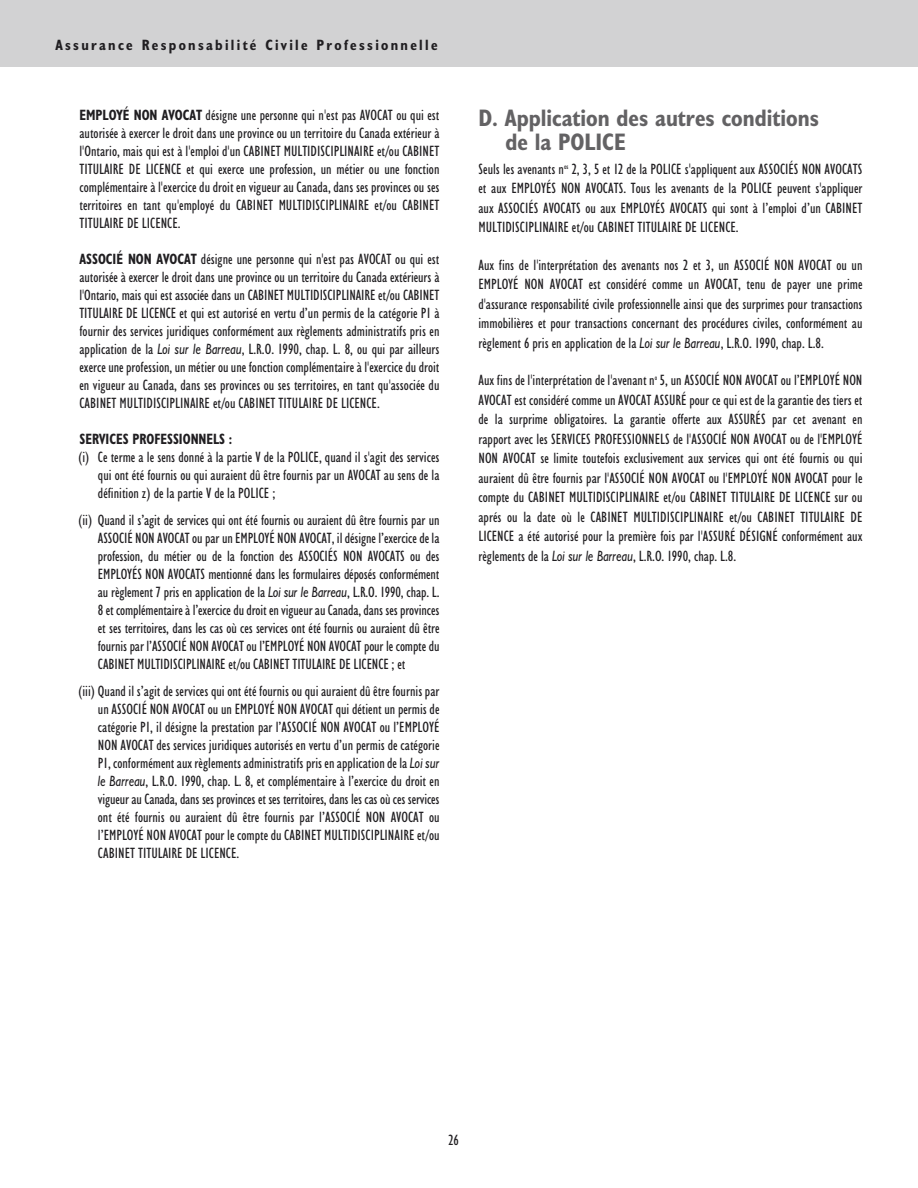
<style>
.page{position:relative;width:918px;height:1188px;background:#fff}
.page>*{position:absolute;margin:0;border:0;box-sizing:border-box;transform-origin:0 0}
.t1{font:700 condensed 24px/24px "Humanist 521 BT";color:#636264}
.t2{font:condensed 15px/18px "Humanist 521 BT";color:#201e21;text-align:justify}
.t3{font:700 condensed 15px "Humanist 521 BT";letter-spacing:.155em;color:#201e21}
.t4{font:700 condensed 15px "Humanist 521 BT";color:#201e21;scale:.9 1}
.s1{font-weight:700}
.s2{font-style:italic;font-stretch:normal}
</style>
<div class="page">
<div style="left:0;top:0;width:918px;height:67px;background:#d2d2d3"></div>
<p class="t3" style="left:55px;top:39px;width:384px">Assurance Responsabilité Civile Professionnelle</p>
<p class="t2" style="left:79px;top:107px;width:362px"><span class="s1">EMPLOYÉ NON AVOCAT</span> désigne une personne qui n'est pas AVOCAT ou qui est autorisée à exercer le droit dans une province ou un territoire du Canada extérieur à l'Ontario, mais qui est à l'emploi d'un CABINET MULTIDISCIPLINAIRE et/ou CABINET TITULAIRE DE LICENCE et qui exerce une profession, un métier ou une fonction complémentaire à l'exercice du droit en vigueur au Canada, dans ses provinces ou ses territoires en tant qu'employé du CABINET MULTIDISCIPLINAIRE et/ou CABINET TITULAIRE DE LICENCE.</p>
<p class="t2" style="left:79px;top:251px;width:362px"><span class="s1">ASSOCIÉ NON AVOCAT</span> désigne une personne qui n'est pas AVOCAT ou qui est autorisée à exercer le droit dans une province ou un territoire du Canada extérieurs à l'Ontario, mais qui est associée dans un CABINET MULTIDISCIPLINAIRE et/ou CABINET TITULAIRE DE LICENCE et qui est autorisé en vertu d’un permis de la catégorie P1 à fournir des services juridiques conformément aux règlements administratifs pris en application de la <span class="s2">Loi sur le Barreau</span>, L.R.O. 1990, chap. L. 8, ou qui par ailleurs exerce une profession, un métier ou une fonction complémentaire à l'exercice du droit en vigueur au Canada, dans ses provinces ou ses territoires, en tant qu'associée du CABINET MULTIDISCIPLINAIRE et/ou CABINET TITULAIRE DE LICENCE.</p>
<p class="t4" style="left:79px;top:434px;width:171px">SERVICES PROFESSIONNELS :</p>
<p class="t2" style="left:98px;top:449px;width:343px;text-indent:-20px">(i) Ce terme a le sens donné à la partie V de la POLICE, quand il s'agit des services qui ont été fournis ou qui auraient dû être fournis par un AVOCAT au sens de la définition z) de la partie V de la POLICE ;</p>
<p class="t2" style="left:98px;top:512px;width:343px;text-indent:-20px">(ii) Quand il s’agit de services qui ont été fournis ou auraient dû être fournis par un ASSOCIÉ NON AVOCAT ou par un EMPLOYÉ NON AVOCAT, il désigne l’exercice de la profession, du métier ou de la fonction des ASSOCIÉS NON AVOCATS ou des EMPLOYÉS NON AVOCATS mentionné dans les formulaires déposés conformément au règlement 7 pris en application de la <span class="s2">Loi sur le Barreau</span>, L.R.O. 1990, chap. L.<br>8 et complémentaire à l’exercice du droit en vigueur au Canada, dans ses provinces et ses territoires, dans les cas où ces services ont été fournis ou auraient dû être fournis par l’ASSOCIÉ NON AVOCAT ou l’EMPLOYÉ NON AVOCAT pour le compte du CABINET MULTIDISCIPLINAIRE et/ou CABINET TITULAIRE DE LICENCE ; et</p>
<p class="t2" style="left:98px;top:683px;width:343px;text-indent:-20px">(iii) Quand il s’agit de services qui ont été fournis ou qui auraient dû être fournis par un ASSOCIÉ NON AVOCAT ou un EMPLOYÉ NON AVOCAT qui détient un permis de catégorie P1, il désigne la prestation par l’ASSOCIÉ NON AVOCAT ou l’EMPLOYÉ NON AVOCAT des services juridiques autorisés en vertu d’un permis de catégorie P1, conformément aux règlements administratifs pris en application de la <span class="s2">Loi sur le Barreau</span>, L.R.O. 1990, chap. L. 8, et complémentaire à l’exercice du droit en vigueur au Canada, dans ses provinces et ses territoires, dans les cas où ces services ont été fournis ou auraient dû être fournis par l’ASSOCIÉ NON AVOCAT ou l’EMPLOYÉ NON AVOCAT pour le compte du CABINET MULTIDISCIPLINAIRE et/ou CABINET TITULAIRE DE LICENCE.</p>
<h1 class="t1" style="left:505px;top:108px;width:315px;text-indent:-27px">D. Application des autres conditions de la POLICE</h1>
<p class="t2" style="left:478px;top:161px;width:386px;line-height:19.5px">Seuls les avenants n<sup>os</sup> 2, 3, 5 et 12 de la POLICE s'appliquent aux ASSOCIÉS NON AVOCATS et aux EMPLOYÉS NON AVOCATS. Tous les avenants de la POLICE peuvent s'appliquer aux ASSOCIÉS AVOCATS ou aux EMPLOYÉS AVOCATS qui sont à l’emploi d’un CABINET MULTIDISCIPLINAIRE et/ou CABINET TITULAIRE DE LICENCE.</p>
<p class="t2" style="left:478px;top:257px;width:386px;line-height:19.5px">Aux fins de l'interprétation des avenants nos 2 et 3, un ASSOCIÉ NON AVOCAT ou un EMPLOYÉ NON AVOCAT est considéré comme un AVOCAT, tenu de payer une prime d'assurance responsabilité civile professionnelle ainsi que des surprimes pour transactions immobilières et pour transactions concernant des procédures civiles, conformément au règlement 6 pris en application de la <span class="s2">Loi sur le Barreau</span>, L.R.O. 1990, chap. L.8.</p>
<p class="t2" style="left:478px;top:372px;width:386px;line-height:19.5px">Aux fins de l'interprétation de l'avenant n<sup>o</sup> 5, un ASSOCIÉ NON AVOCAT ou l’EMPLOYÉ NON AVOCAT est considéré comme un AVOCAT ASSURÉ pour ce qui est de la garantie des tiers et de la surprime obligatoires. La garantie offerte aux ASSURÉS par cet avenant en rapport avec les SERVICES PROFESSIONNELS de l'ASSOCIÉ NON AVOCAT ou de l'EMPLOYÉ NON AVOCAT se limite toutefois exclusivement aux services qui ont été fournis ou qui auraient dû être fournis par l'ASSOCIÉ NON AVOCAT ou l'EMPLOYÉ NON AVOCAT pour le compte du CABINET MULTIDISCIPLINAIRE et/ou CABINET TITULAIRE DE LICENCE sur ou aprés ou la date où le CABINET MULTIDISCIPLINAIRE et/ou CABINET TITULAIRE DE LICENCE a été autorisé pour la première fois par l'ASSURÉ DÉSIGNÉ conformément aux règlements de la <span class="s2">Loi sur le Barreau</span>, L.R.O. 1990, chap. L.8.</p>
<p class="t2" style="left:448px;top:1133px;width:12px">26</p>
</div>
